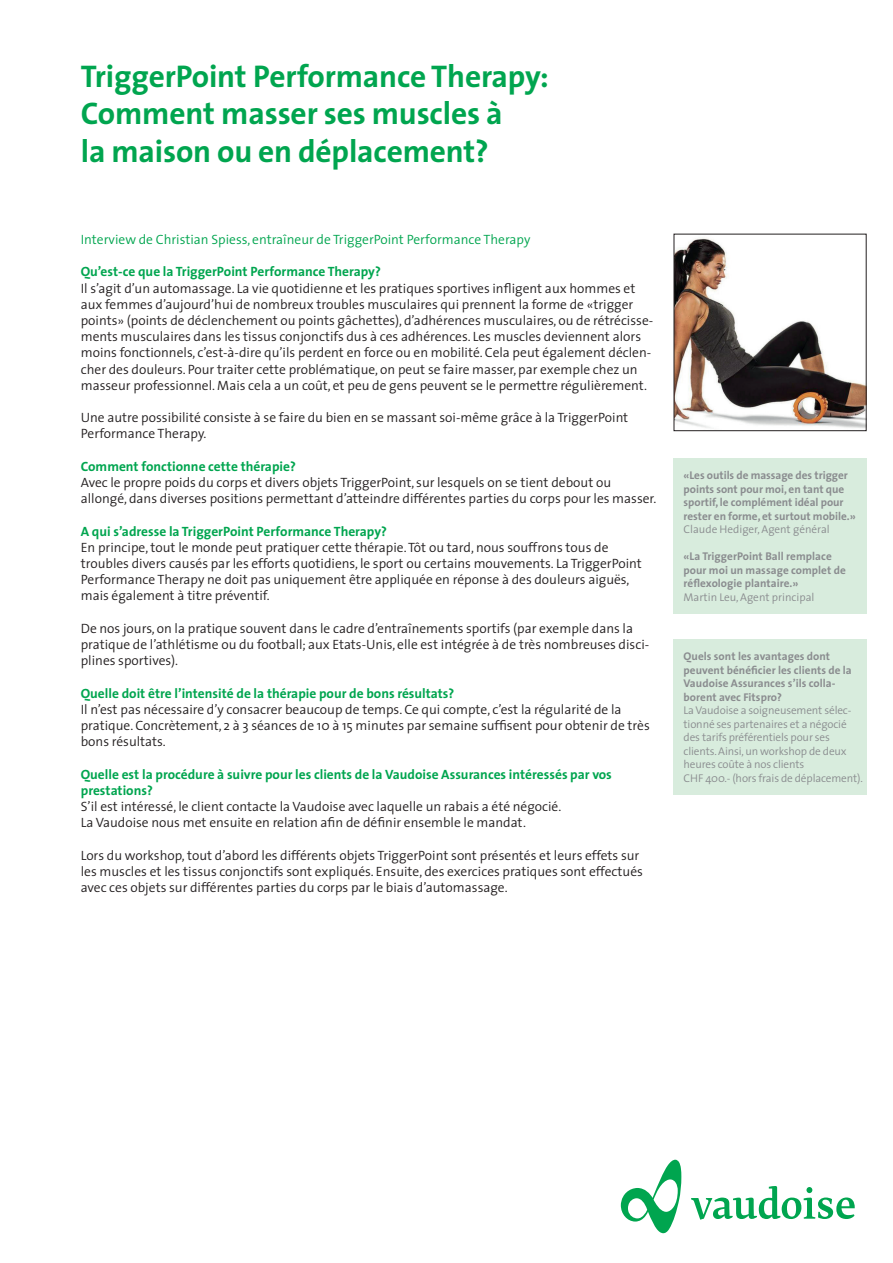
<style>
.page{position:relative;width:893px;height:1263px;background:#fff}
.page>*{position:absolute;margin:0;border:0;box-sizing:border-box;transform-origin:0 0}
.t1{font:700 31.5px/37.8px "The Sans";letter-spacing:-.005em;color:#00a54f}
.t2{font:300 13.5px/16.2px "The Sans";color:#231f20}
.t3{font:700 13.5px/16.2px "The Sans";color:#00a54f}
.t4{font:300 13.5px "The Sans";color:#00a54f}
.t5{font:700 11.25px/13.5px "The Sans";color:#8a8c8f}
.t6{font:300 11.25px/13.5px "The Sans";letter-spacing:-.01em;color:#8a8c8f}
</style>
<div class="page">
<svg style="left:621px;top:1160px;width:234px;height:73px"></svg>
<div style="left:673px;top:458px;width:193px;height:155px;background:#d8ecdd"></div>
<div style="left:673px;top:639px;width:193px;height:155px;background:#d8ecdd"></div>
<img style="left:676px;top:238px;width:188px;height:190px">
<div style="left:674px;top:234px;width:192px;height:197px;border:1px solid #231f20"></div>
<h1 class="t1" style="left:81px;top:56px;width:470px">TriggerPoint Performance Therapy:<br>Comment masser ses muscles à<br>la maison ou en déplacement?</h1>
<p class="t4" style="left:81px;top:228px;width:451px">Interview de Christian Spiess, entraîneur de TriggerPoint Performance Therapy</p>
<p class="t3" style="left:81px;top:263px;width:302px">Qu’est-ce que la TriggerPoint Performance Therapy?</p>
<p class="t2" style="left:81px;top:279px;width:574px">Il s’agit d’un automassage. La vie quotidienne et les pratiques sportives infligent aux hommes et aux femmes d’aujourd’hui de nombreux troubles musculaires qui prennent la forme de «trigger points» (points de déclenchement ou points gâchettes), d’adhérences musculaires, ou de rétrécisse&shy;ments musculaires dans les tissus conjonctifs dus à ces adhérences. Les muscles deviennent alors moins fonctionnels, c’est-à-dire qu’ils perdent en force ou en mobilité. Cela peut également déclen&shy;cher des douleurs. Pour traiter cette problématique, on peut se faire masser, par exemple chez un masseur professionnel. Mais cela a un coût, et peu de gens peuvent se le permettre régulièrement.</p>
<p class="t2" style="left:81px;top:409px;width:549px">Une autre possibilité consiste à se faire du bien en se massant soi-même grâce à la TriggerPoint<br>Performance Therapy.</p>
<p class="t3" style="left:81px;top:458px;width:217px">Comment fonctionne cette thérapie?</p>
<p class="t2" style="left:81px;top:474px;width:577px">Avec le propre poids du corps et divers objets TriggerPoint, sur lesquels on se tient debout ou allongé, dans diverses positions permettant d’atteindre différentes parties du corps pour les masser.</p>
<p class="t3" style="left:81px;top:523px;width:308px">A qui s’adresse la TriggerPoint Performance Therapy?</p>
<p class="t2" style="left:81px;top:539px;width:562px">En principe, tout le monde peut pratiquer cette thérapie. Tôt ou tard, nous souffrons tous de troubles divers causés par les efforts quotidiens, le sport ou certains mouvements. La TriggerPoint Performance Therapy ne doit pas uniquement être appliquée en réponse à des douleurs aiguës, mais également à titre préventif.</p>
<p class="t2" style="left:81px;top:620px;width:570px">De nos jours, on la pratique souvent dans le cadre d’entraînements sportifs (par exemple dans la pratique de l’athlétisme ou du football; aux Etats-Unis, elle est intégrée à de très nombreuses disci&shy;plines sportives).</p>
<p class="t3" style="left:81px;top:685px;width:375px">Quelle doit être l’intensité de la thérapie pour de bons résultats?</p>
<p class="t2" style="left:81px;top:701px;width:570px">Il n’est pas nécessaire d’y consacrer beaucoup de temps. Ce qui compte, c’est la régularité de la pratique. Concrètement, 2 à 3 séances de 10 à 15 minutes par semaine suffisent pour obtenir de très bons résultats.</p>
<p class="t3" style="left:81px;top:766px;width:533px">Quelle est la procédure à suivre pour les clients de la Vaudoise Assurances intéressés par vos prestations?</p>
<p class="t2" style="left:81px;top:798px;width:482px">S’il est intéressé, le client contacte la Vaudoise avec laquelle un rabais a été négocié.<br>La Vaudoise nous met ensuite en relation afin de définir ensemble le mandat.</p>
<p class="t2" style="left:81px;top:846px;width:564px">Lors du workshop, tout d’abord les différents objets TriggerPoint sont présentés et leurs effets sur les muscles et les tissus conjonctifs sont expliqués. Ensuite, des exercices pratiques sont effectués avec ces objets sur différentes parties du corps par le biais d’automassage.</p>
<p class="t5" style="left:684px;top:469px;width:174px">«Les outils de massage des trigger points sont pour moi, en tant que sportif, le complément idéal pour rester en forme, et surtout mobile.»</p>
<p class="t6" style="left:684px;top:523px;width:148px">Claude Hediger, Agent général</p>
<p class="t5" style="left:684px;top:550px;width:164px">«La TriggerPoint Ball remplace pour moi un massage complet de réflexologie plantaire.»</p>
<p class="t6" style="left:684px;top:590px;width:132px">Martin Leu, Agent principal</p>
<p class="t5" style="left:684px;top:649px;width:170px">Quels sont les avantages dont peuvent bénéficier les clients de la<br>Vaudoise Assurances s’ils colla&shy;borent avec Fitspro?</p>
<p class="t6" style="left:684px;top:703px;width:181px">La Vaudoise a soigneusement sélec&shy;tionné ses partenaires et a négocié des tarifs préférentiels pour ses clients. Ainsi, un workshop de deux heures coûte à nos clients<br>CHF 400.- (hors frais de déplacement).</p>
</div>
